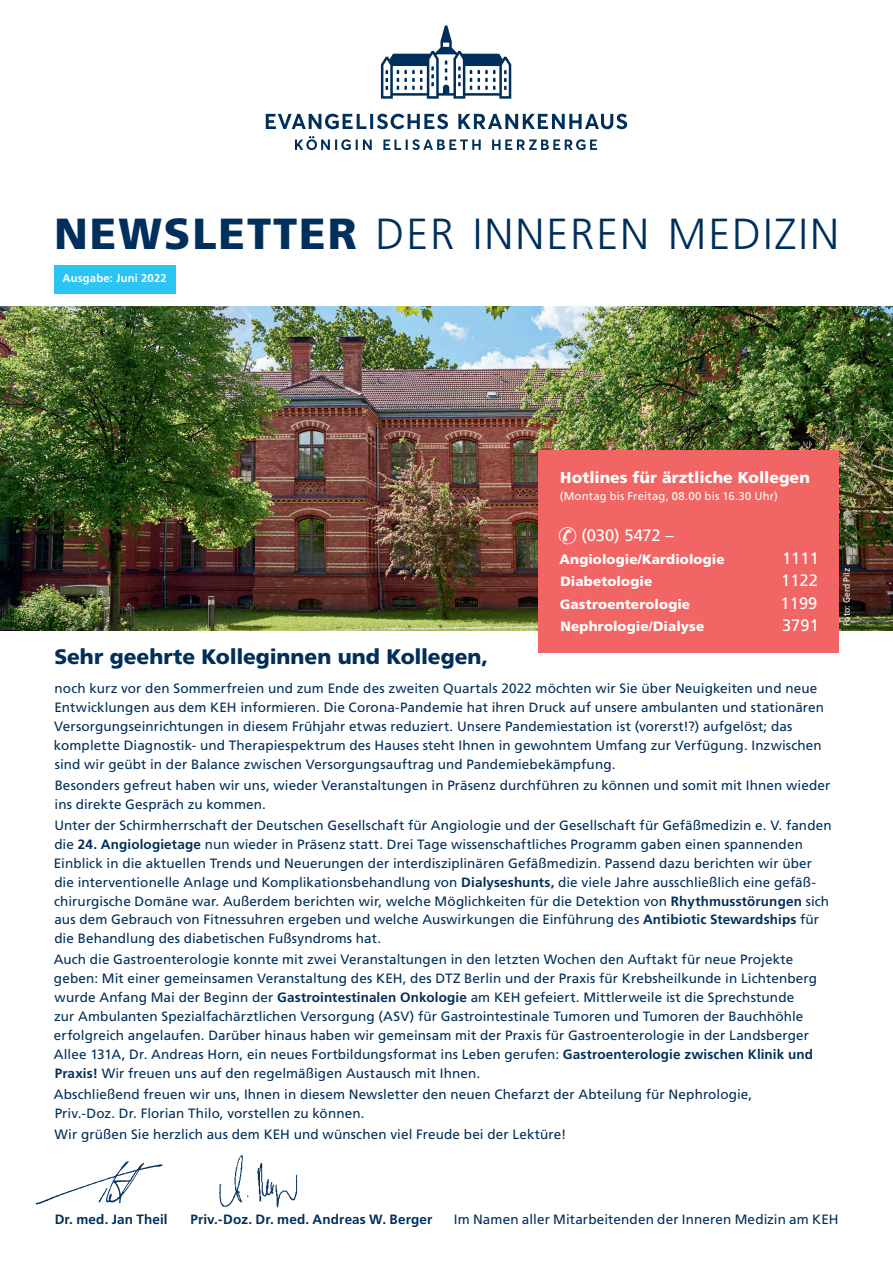
<style>
.page{position:relative;width:893px;height:1263px;background:#fff}
.page>*{position:absolute;margin:0;border:0;box-sizing:border-box;transform-origin:0 0}
.t1{font:300 43.5px "Frutiger LT Std";letter-spacing:.045em;color:#002f5b}
.t2{font:900 21px "Frutiger LT Std";color:#002f5b}
.t3{font:16.5px "Frutiger LT Std";color:#fff}
.t4{font:900 15.75px "Frutiger LT Std";letter-spacing:.005em;color:#fff}
.t5{font:13.5px/18.9px "Frutiger LT Std";letter-spacing:.01em;color:#002f5b}
.t6{font:900 13.5px "Frutiger LT Std";letter-spacing:.005em;color:#fff}
.t7{font:700 13.5px "Frutiger LT Std";letter-spacing:.01em;color:#002f5b}
.t8{font:11.25px "Frutiger LT Std";letter-spacing:.015em;color:#fff}
.t9{font:700 11.25px "Frutiger LT Std";letter-spacing:.015em;color:#fff}
.t10{font:9px "Frutiger LT Std";color:#fff;scale:.95 1}
.s1{font-weight:900}
.s2{font-weight:700}
</style>
<div class="page">
<img style="left:0;top:306px;width:893px;height:324px">
<div style="left:54px;top:265px;width:121px;height:28px;background:#2bc4f3"></div>
<svg style="left:266px;top:26px;width:361px;height:124px"></svg>
<div style="left:538px;top:450px;width:301px;height:202px;background:#f16664"></div>
<img style="left:35px;top:1161px;width:127px;height:44px">
<img style="left:219px;top:1155px;width:79px;height:53px">
<h1 class="t1" style="left:54px;top:209px;width:786px"><span class="s1">NEWSLETTER</span> DER INNEREN MEDIZIN</h1>
<p class="t9" style="left:63px;top:272px;width:106px">Ausgabe: Juni 2022</p>
<p class="t4" style="left:560px;top:468px;width:251px">Hotlines für ärztliche Kollegen</p>
<p class="t8" style="left:560px;top:489px;width:219px">(Montag bis Freitag, 08.00 bis 16.30 Uhr)</p>
<p class="t3" style="left:558px;top:526px;width:117px">✆ (030) 5472 –</p>
<p class="t6" style="left:559px;top:551px;width:167px">Angiologie/Kardiologie</p>
<p class="t3" style="left:782px;top:548px;width:38px">1111</p>
<p class="t6" style="left:560px;top:573px;width:93px">Diabetologie</p>
<p class="t3" style="left:781px;top:571px;width:38px">1122</p>
<p class="t6" style="left:560px;top:596px;width:132px">Gastroenterologie</p>
<p class="t3" style="left:781px;top:593px;width:38px">1199</p>
<p class="t6" style="left:560px;top:618px;width:145px">Nephrologie/Dialyse</p>
<p class="t3" style="left:782px;top:616px;width:38px">3791</p>
<h2 class="t2" style="left:54px;top:644px;width:435px">Sehr geehrte Kolleginnen und Kollegen,</h2>
<p class="t5" style="left:54px;top:679px;width:772px">noch kurz vor den Sommerfreien und zum Ende des zweiten Quartals 2022 möchten wir Sie über Neuigkeiten und neue Entwicklungen aus dem KEH informieren. Die Corona-Pandemie hat ihren Druck auf unsere ambulanten und stationären Versorgungseinrichtungen in diesem Frühjahr etwas reduziert. Unsere Pandemiestation ist (vorerst!?) aufgelöst; das komplette Diagnostik- und Therapiespektrum des Hauses steht Ihnen in gewohntem Umfang zur Verfügung. Inzwischen sind wir geübt in der Balance zwischen Versorgungsauftrag und Pandemiebekämpfung.</p>
<p class="t5" style="left:55px;top:776px;width:777px">Besonders gefreut haben wir uns, wieder Veranstaltungen in Präsenz durchführen zu können und somit mit Ihnen wieder ins direkte Gespräch zu kommen.</p>
<p class="t5" style="left:54px;top:816px;width:779px">Unter der Schirmherrschaft der Deutschen Gesellschaft für Angiologie und der Gesellschaft für Gefäßmedizin e. V. fanden die <span class="s2">24. Angiologietage</span> nun wieder in Präsenz statt. Drei Tage wissenschaftliches Programm gaben einen spannenden Einblick in die aktuellen Trends und Neuerungen der interdisziplinären Gefäßmedizin. Passend dazu berichten wir über die interventionelle Anlage und Komplikationsbehandlung von <span class="s2">Dialyseshunts,</span> die viele Jahre ausschließlich eine gefäß&shy;chirurgische Domäne war. Außerdem berichten wir, welche Möglichkeiten für die Detektion von <span class="s2">Rhythmusstörungen</span> sich aus dem Gebrauch von Fitnessuhren ergeben und welche Auswirkungen die Einführung des <span class="s2">Antibiotic Stewardships</span> für die Behandlung des diabetischen Fußsyndroms hat.</p>
<p class="t5" style="left:54px;top:950px;width:765px">Auch die Gastroenterologie konnte mit zwei Veranstaltungen in den letzten Wochen den Auftakt für neue Projekte geben: Mit einer gemeinsamen Veranstaltung des KEH, des DTZ Berlin und der Praxis für Krebsheilkunde in Lichtenberg wurde Anfang Mai der Beginn der <span class="s2">Gastrointestinalen Onkologie</span> am KEH gefeiert. Mittlerweile ist die Sprechstunde<br>zur Ambulanten Spezialfachärztlichen Versorgung (ASV) für Gastrointestinale Tumoren und Tumoren der Bauchhöhle erfolgreich angelaufen. Darüber hinaus haben wir gemeinsam mit der Praxis für Gastroenterologie in der Landsberger Allee 131A, Dr. Andreas Horn, ein neues Fortbildungsformat ins Leben gerufen: <span class="s2">Gastroenterologie zwischen Klinik und Praxis!</span> Wir freuen uns auf den regelmäßigen Austausch mit Ihnen.</p>
<p class="t5" style="left:54px;top:1085px;width:700px">Abschließend freuen wir uns, Ihnen in diesem Newsletter den neuen Chefarzt der Abteilung für Nephrologie,<br>Priv.-Doz. Dr. Florian Thilo, vorstellen zu können.</p>
<p class="t5" style="left:55px;top:1125px;width:513px">Wir grüßen Sie herzlich aus dem KEH und wünschen viel Freude bei der Lektüre!</p>
<p class="t10" style="left:842px;top:626px;width:62px;rotate:-90deg">Foto: Gerd Pilz</p>
<p class="t7" style="left:55px;top:1211px;width:114px">Dr. med. Jan Theil</p>
<p class="t7" style="left:190px;top:1211px;width:243px">Priv.-Doz. Dr. med. Andreas W. Berger</p>
<p class="t5" style="left:454px;top:1210px;width:386px">Im Namen aller Mitarbeitenden der Inneren Medizin am KEH</p>
</div>
